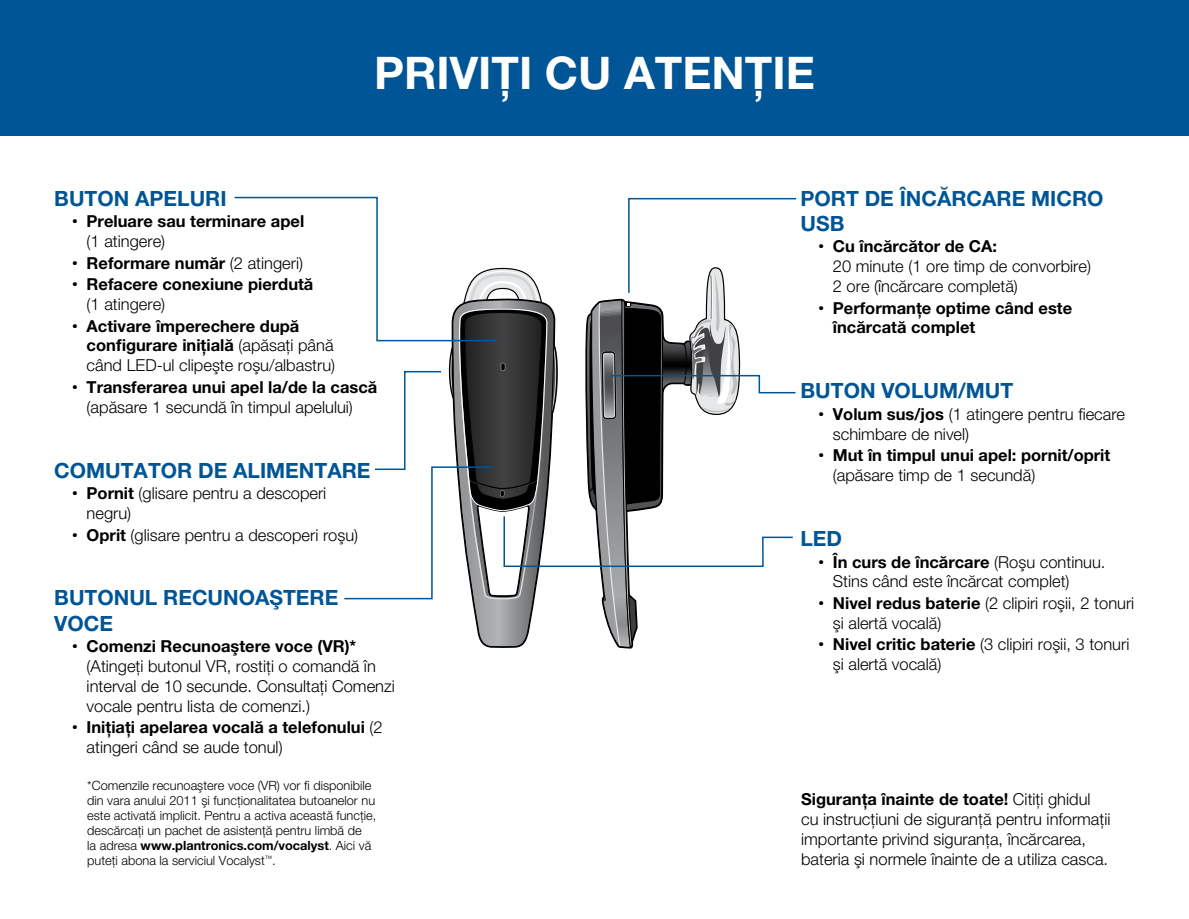
<style>
.page{position:relative;width:1189px;height:919px;background:#fff}
.page>*{position:absolute;margin:0;border:0;box-sizing:border-box;transform-origin:0 0}
.t1{font:700 45px "Helvetica Neue CELT";color:#fff}
.t2{font:700 21px/25.2px "Helvetica Neue CELT";color:#005596}
.t3{font:300 16.5px/19.8px "Helvetica Neue CELT";color:#000}
.t4{font:700 16.5px/19.8px "Helvetica Neue CELT";color:#000}
.t5{font:300 12.75px/15px "Helvetica Neue CELT";color:#000}
.s1{font-family:"Gesta";font-weight:500;font-size:18px}
.s2{font-weight:300}
.s3{font-weight:700}
</style>
<div class="page">
<div style="left:0;top:0;width:1188px;height:136px;background:#005596"></div>
<svg style="left:343px;top:196px;width:451px;height:453px"></svg>
<h1 class="t1" style="left:374px;top:45px;width:442px">PRIVIŢI CU ATENŢIE</h1>
<p class="t2" style="left:54px;top:186px;width:174px">BUTON APELURI</p>
<p class="t4" style="left:87px;top:211px;width:219px;text-indent:-15px"><span class="s1">•</span> Preluare sau terminare apel <span class="s2">(1 atingere)</span></p>
<p class="t4" style="left:71px;top:253px;width:233px"><span class="s1">•</span> Reformare număr <span class="s2">(2 atingeri)</span></p>
<p class="t4" style="left:87px;top:274px;width:228px;text-indent:-15px"><span class="s1">•</span> Refacere conexiune pierdută <span class="s2">(1 atingere)</span></p>
<p class="t3" style="left:87px;top:316px;width:250px;text-indent:-15px"><span class="s1">•</span> <span class="s3">Activare împerechere după configurare iniţială</span> (apăsaţi până când LED-ul clipeşte roşu/albastru)</p>
<p class="t3" style="left:71px;top:377px;width:307px;text-align:center"><span class="s1">•</span> <span class="s3">Transferarea unui apel la/de la cască </span>(apăsare 1 secundă în timpul apelului)</p>
<p class="t2" style="left:54px;top:457px;width:318px">COMUTATOR DE ALIMENTARE</p>
<p class="t3" style="left:87px;top:483px;width:241px;text-indent:-15px"><span class="s1">•</span> <span class="s3">Pornit</span> (glisare pentru a descoperi negru)</p>
<p class="t3" style="left:71px;top:524px;width:288px"><span class="s1">•</span> <span class="s3">Oprit</span> (glisare pentru a descoperi roşu)</p>
<p class="t2" style="left:54px;top:585px;width:285px">BUTONUL RECUNOAŞTERE<br>VOCE</p>
<p class="t3" style="left:87px;top:636px;width:310px;text-indent:-15px"><span class="s1">•</span> <span class="s3">Comenzi Recunoaştere voce (VR)* </span>(Atingeţi butonul VR, rostiţi o comandă în interval de 10 secunde. Consultaţi Comenzi vocale pentru lista de comenzi.)</p>
<p class="t4" style="left:87px;top:717px;width:297px;text-indent:-15px"><span class="s1">•</span> Iniţiaţi apelarea vocală a telefonului <span class="s2">(2 atingeri când se aude tonul)</span></p>
<p class="t5" style="left:87px;top:777px;width:291px">*Comenzile recunoaştere voce (VR) vor fi disponibile din vara anului 2011 şi funcţionalitatea butoanelor nu este activată implicit. Pentru a activa această funcţie, descărcaţi un pachet de asistenţă pentru limbă de<br>la adresa <span class="s3">www.plantronics.com/vocalyst</span>. Aici vă puteţi abona la serviciul Vocalyst<sup>™</sup>.</p>
<p class="t2" style="left:800px;top:186px;width:304px">PORT DE ÎNCĂRCARE MICRO<br>USB</p>
<p class="t3" style="left:832px;top:236px;width:259px;text-indent:-15px"><span class="s1">•</span> <span class="s3">Cu încărcător de CA:<br></span>20 minute (1 ore timp de convorbire)<br>2 ore (încărcare completă)</p>
<p class="t4" style="left:832px;top:298px;width:241px;text-indent:-15px"><span class="s1">•</span> Performanţe optime când este încărcată complet</p>
<p class="t2" style="left:800px;top:378px;width:214px">BUTON VOLUM/MUT</p>
<p class="t3" style="left:832px;top:404px;width:294px;text-indent:-15px"><span class="s1">•</span> <span class="s3">Volum sus/jos</span> (1 atingere pentru fiecare schimbare de nivel)</p>
<p class="t4" style="left:832px;top:445px;width:279px;text-indent:-15px"><span class="s1">•</span> Mut în timpul unui apel: pornit/oprit <span class="s2">(apăsare timp de 1 secundă)</span></p>
<p class="t2" style="left:800px;top:526px;width:43px">LED</p>
<p class="t3" style="left:832px;top:551px;width:274px;text-indent:-15px"><span class="s1">•</span> <span class="s3">În curs de încărcare</span> (Roşu continuu.<br>Stins când este încărcat complet)</p>
<p class="t3" style="left:832px;top:593px;width:303px;text-indent:-15px"><span class="s1">•</span> <span class="s3">Nivel redus baterie</span> (2 clipiri roşii, 2 tonuri şi alertă vocală)</p>
<p class="t3" style="left:832px;top:634px;width:298px;text-indent:-15px"><span class="s1">•</span> <span class="s3">Nivel critic baterie</span> (3 clipiri roşii, 3 tonuri şi alertă vocală)</p>
<p class="t3" style="left:801px;top:789px;width:311px"><span class="s3">Siguranţa înainte de toate!</span> Citiţi ghidul cu instrucţiuni de siguranţă pentru informaţii importante privind siguranţa, încărcarea, bateria şi normele înainte de a utiliza casca.</p>
</div>
